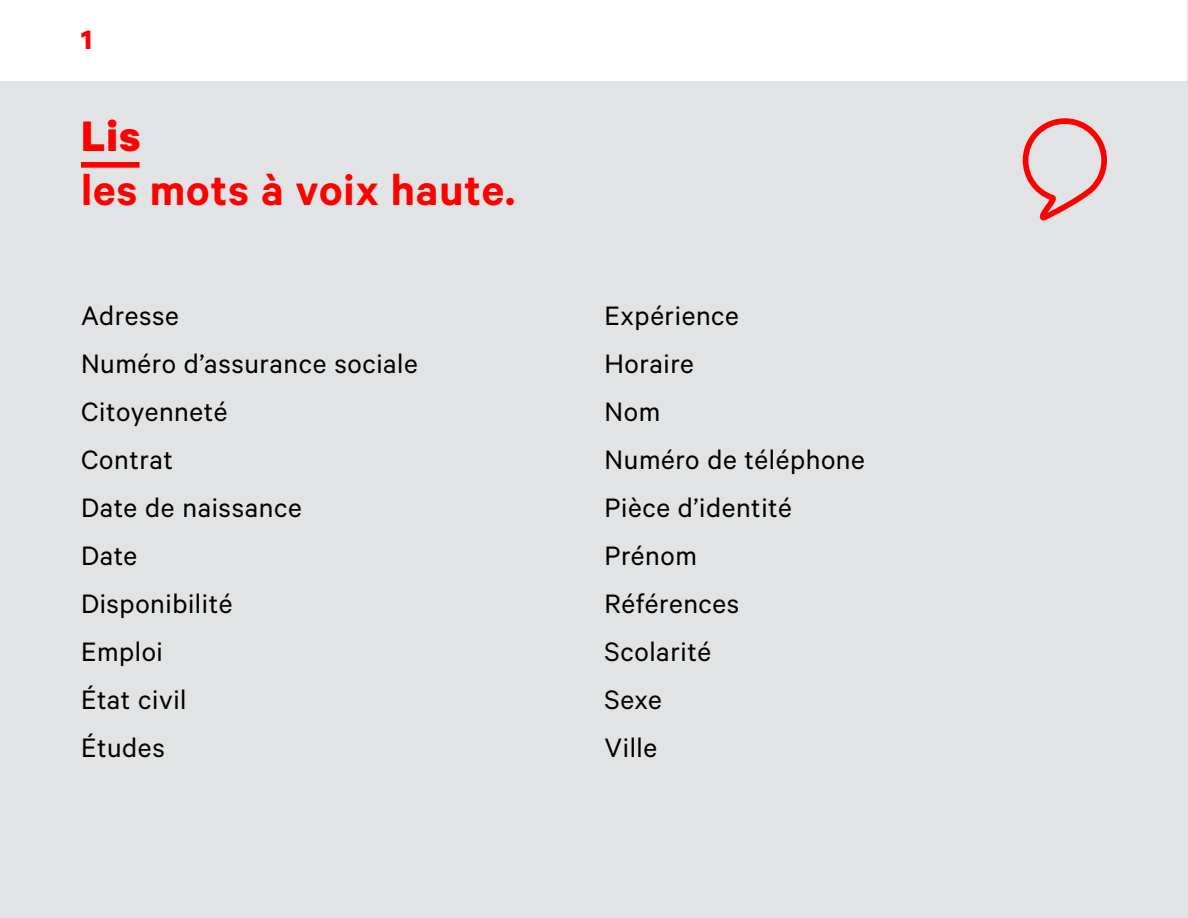
<style>
.page{position:relative;width:1188px;height:918px;background:#e2e3e4}
.page>*{position:absolute;margin:0;border:0;box-sizing:border-box;transform-origin:0 0}
.t1{font:600 48px "Calibre";letter-spacing:.02em;color:#f00}
.t2{font:700 48px "Calibre";color:#f00}
.t3{font:30px/48px "Calibre";letter-spacing:.02em;color:#000}
.t4{font:700 30px "Calibre";color:#f00}
</style>
<div class="page">
<div style="left:1px;top:1px;width:1186px;height:80px;background:#fff"></div>
<div style="left:81px;top:162px;width:59px;height:6px;background:#f00"></div>
<svg style="left:1023px;top:118px;width:84px;height:103px"></svg>
<p class="t4" style="left:81px;top:21px;width:13px">1</p>
<h1 class="t2" style="left:81px;top:106px;width:61px">Lis</h1>
<h1 class="t1" style="left:81px;top:161px;width:436px">les mots à voix haute.</h1>
<p class="t3" style="left:81px;top:291px;width:338px">Adresse<br>Numéro d’assurance sociale<br>Citoyenneté<br>Contrat<br>Date de naissance<br>Date<br>Disponibilité<br>Emploi<br>État civil<br>Études</p>
<p class="t3" style="left:604px;top:291px;width:262px">Expérience<br>Horaire<br>Nom<br>Numéro de téléphone<br>Pièce d’identité<br>Prénom<br>Références<br>Scolarité<br>Sexe<br>Ville</p>
</div>
